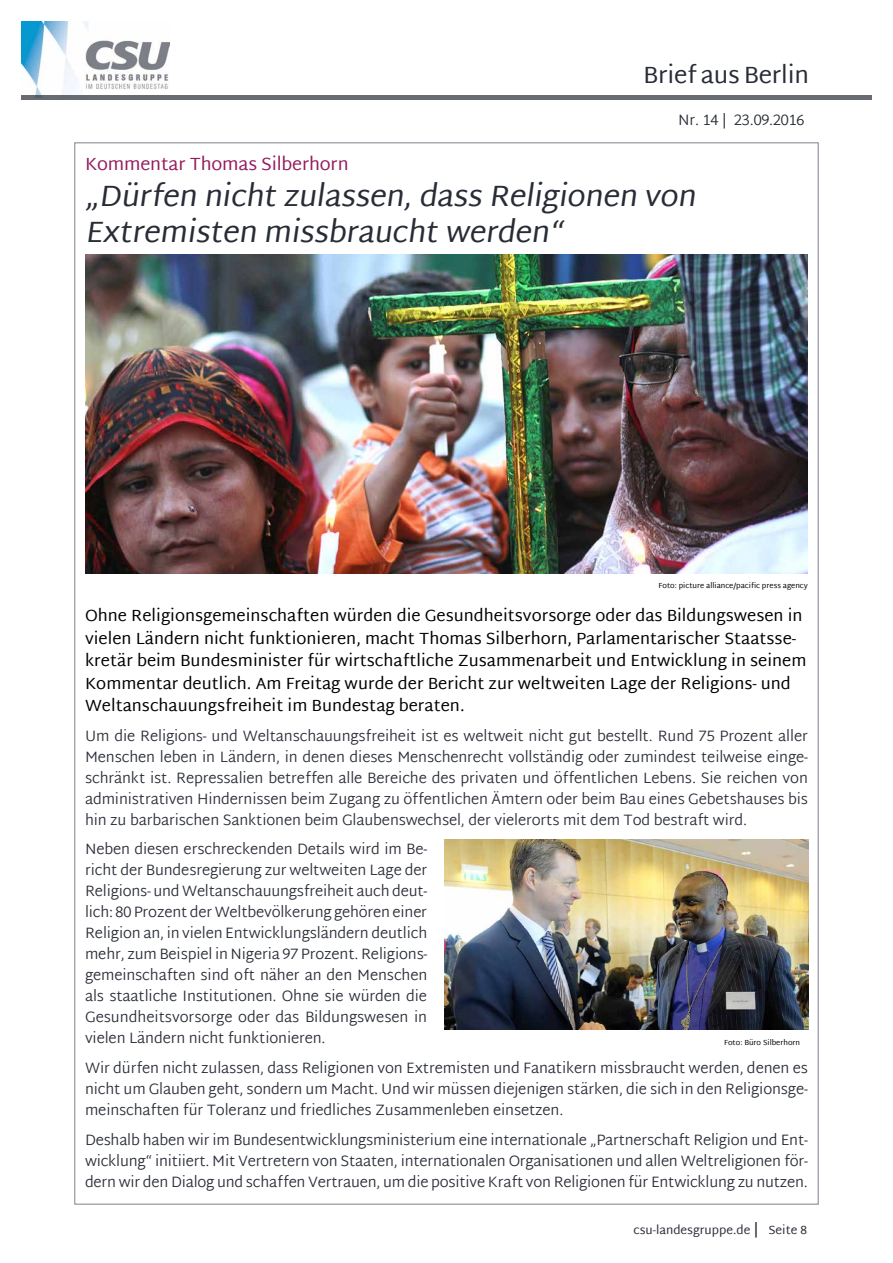
<style>
.page{position:relative;width:893px;height:1263px;background:#fff}
.page>*{position:absolute;margin:0;border:0;box-sizing:border-box;transform-origin:0 0}
._03_BaB_Ü_Fett_Artik{font:30px/36px "Martel Sans";color:#282c36}
.t1{font:24px "Martel Sans";letter-spacing:-.01em;color:#282c36}
._03_BaB_Ü_Beere_Arti{font:18px "Martel Sans";letter-spacing:-.01em;color:#951d5e}
._03_BaB_Teaser{font:16.5px/22.5px "Martel Sans";color:#000}
._04_BaB_Fließtext{font:300 15px/21px "Martel Sans";letter-spacing:-.01em;color:#282c36;text-align:justify}
.t2{font:12px "Martel Sans";color:#282c36}
._13_BaB_Rechtevermer{font:7.5px "Martel Sans";color:#000}
.s1{font-size:15px}
</style>
<div class="page">
<img style="left:21px;top:21px;width:149px;height:75px">
<hr style="left:21px;top:96px;width:851px;height:4px;background:#686b72">
<img style="left:85px;top:254px;width:723px;height:319px">
<img style="left:444px;top:839px;width:365px;height:190px">
<h2 class="t1" style="left:643px;top:61px;width:167px">Brief aus Berlin</h2>
<p class="_04_BaB_Fließtext" style="left:678px;top:110px;width:128px">Nr. 14 | 23.09.2016</p>
<p class="_03_BaB_Ü_Beere_Arti" style="left:85px;top:153px;width:265px">Kommentar Thomas Silberhorn</p>
<p class="_03_BaB_Ü_Fett_Artik" style="left:85px;top:177px;width:619px">„Dürfen nichtzulassen,dass Religionen von<br>Extremisten missbrauchtwerden“</p>
<p class="_13_BaB_Rechtevermer" style="left:658px;top:581px;width:151px">Foto: picture alliance/pacific press agency</p>
<p class="_03_BaB_Teaser" style="left:85px;top:604px;width:723px">Ohne Religionsgemeinschaften würden die Gesundheitsvorsorge oder das Bildungswesen in vielen Ländern nicht funktionieren, macht Thomas Silberhorn, Parlamentarischer Staatsse&shy;kretär beim Bundesminister für wirtschaftliche Zusammenarbeit und Entwicklung in seinem Kommentar deutlich. Am Freitag wurde der Bericht zur weltweiten Lage der Religions- und Weltanschauungsfreiheit im Bundestag beraten.</p>
<p class="_04_BaB_Fließtext" style="left:85px;top:726px;width:724px">Um die Religions- und Weltanschauungsfreiheit ist es weltweit nicht gut bestellt. Rund 75 Prozent aller Menschen leben in Ländern, in denen dieses Menschenrecht vollständig oder zumindest teilweise einge&shy;schränkt ist. Repressalien betreffen alle Bereiche des privaten und öffentlichen Lebens. Sie reichen von administrativen Hindernissen beim Zugang zu öffentlichen Ämtern oder beim Bau eines Gebetshauses bis hin zu barbarischen Sanktionen beim Glaubenswechsel, der vielerorts mit dem Tod bestraft wird.</p>
<p class="_04_BaB_Fließtext" style="left:85px;top:840px;width:344px">Neben diesen erschreckenden Details wird im Be&shy;richt der Bundesregierung zur weltweiten Lage der Religions- und Weltanschauungsfreiheit auch deut&shy;lich: 80 Prozent der Weltbevölkerung gehören einer Religion an, in vielen Entwicklungsländern deutlich mehr, zum Beispiel in Nigeria 97 Prozent. Religions&shy;gemeinschaften sind oft näher an den Menschen als staatliche Institutionen. Ohne sie würden die Gesundheitsvorsorge oder das Bildungswesen in vielen Ländern nicht funktionieren.</p>
<p class="_04_BaB_Fließtext" style="left:85px;top:1058px;width:724px">Wir dürfen nicht zulassen, dass Religionen von Extremisten und Fanatikern missbraucht werden, denen es nicht um Glauben geht, sondern um Macht. Und wir müssen diejenigen stärken, die sich in den Religionsge&shy;meinschaften für Toleranz und friedliches Zusammenleben einsetzen.</p>
<p class="_04_BaB_Fließtext" style="left:85px;top:1130px;width:724px">Deshalb haben wir im Bundesentwicklungsministerium eine internationale „Partnerschaft Religion und Ent&shy;wicklung“ initiiert. Mit Vertretern von Staaten, internationalen Organisationen und allen Weltreligionen för&shy;dern wir den Dialog und schaffen Vertrauen, um die positive Kraft von Religionen für Entwicklung zu nutzen.</p>
<p class="_13_BaB_Rechtevermer" style="left:724px;top:1038px;width:78px">Foto: Büro Silberhorn</p>
<p class="t2" style="left:633px;top:1223px;width:175px">csu-landesgruppe.de <span class="s1">|</span> Seite 8</p>
</div>
